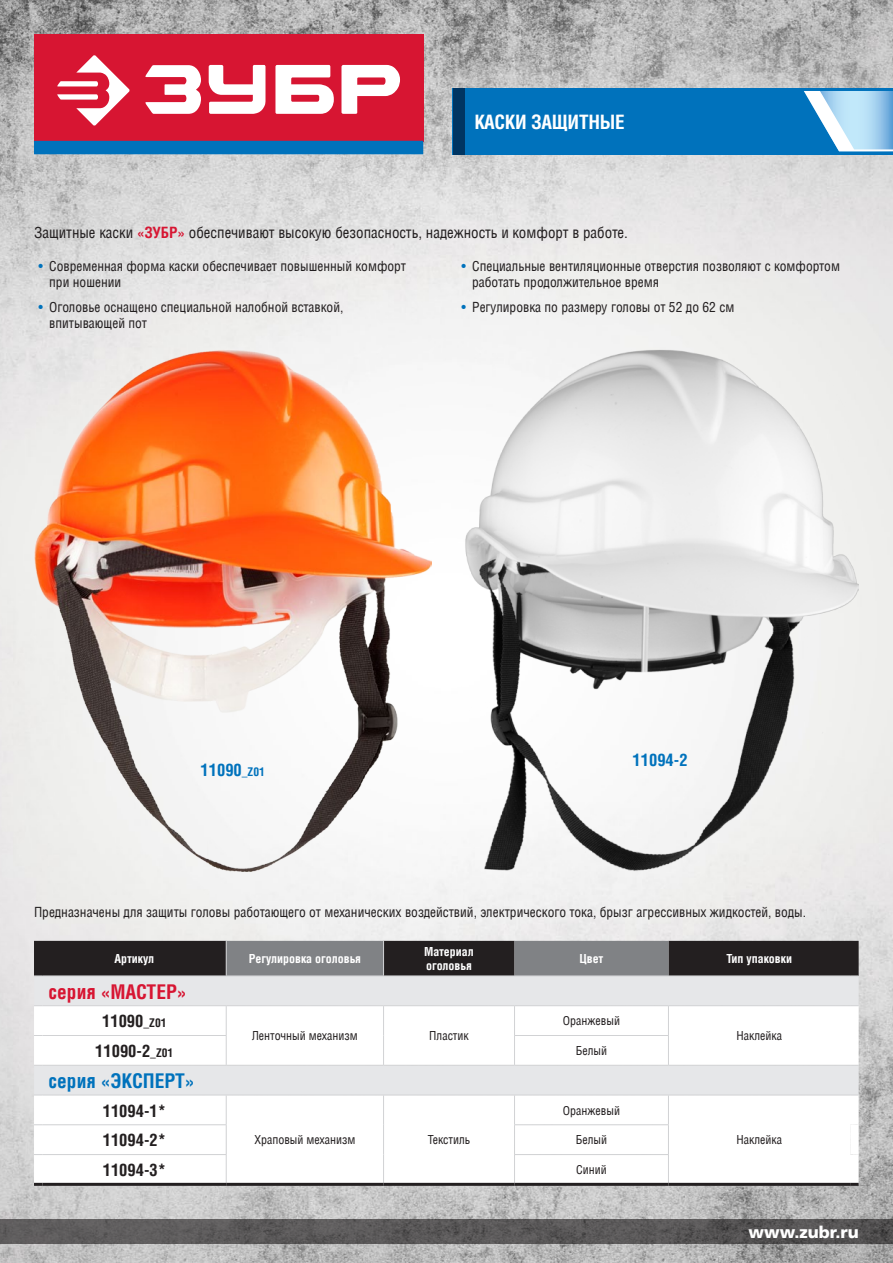
<style>
.page{position:relative;width:893px;height:1263px;background:#fff}
.page>*{position:absolute;margin:0;border:0;box-sizing:border-box;transform-origin:0 0}
.Zagolovok_13{font:700 19.5px "AG Letterica Condensed";color:#0072bc}
.Zagolovok_13-2{font:700 19.5px "AG Letterica Condensed";color:#d71532}
.Zagolovok_13-3{font:700 19.05px "AG Letterica Condensed";letter-spacing:-.01em;color:#fff}
.Tabl_artikul_11{font:700 16.5px "AG Letterica Condensed";color:#231f20}
.Tabl_artikul_11-2{font:700 16.5px "AG Letterica Condensed";color:#0072bc}
.SAYT{font:700 16.5px "AG Foreigner";color:#fff}
.Text_10_pod_Zag_14{font:15px "AG Letterica Condensed";color:#231f20}
.Text_9_Fishka{font:13.5px/16.2px "AG Letterica Condensed";color:#231f20}
.Предназначено{font:13.5px "AG Letterica Condensed";color:#231f20}
.Tabl_text_8{font:12px "AG Letterica Condensed";color:#231f20}
.Tabl_shapka{font:700 12px "AG Letterica Condensed";color:#fff}
.s1{font-weight:700;color:#d71532}
.s2{color:#0072bc}
.s3{font-size:11.55px}
</style>
<div class="page">
<img style="left:0;top:0;width:893px;height:1263px">
<div style="left:34px;top:34px;width:389px;height:108px;background:#d71532"></div>
<svg style="left:57px;top:55px;width:73px;height:71px"></svg>
<svg style="left:145px;top:65px;width:255px;height:49px"></svg>
<div style="left:34px;top:141px;width:389px;height:13px;background:#0072bc"></div>
<div style="left:453px;top:88px;width:440px;height:66px;background:#0072bc"></div>
<div style="left:453px;top:88px;width:11px;height:66px;background:#003562"></div>
<svg style="left:804px;top:91px;width:89px;height:60px"></svg>
<svg style="left:0;top:1219px;width:893px;height:25px;background:#595758"></svg>
<div style="left:34px;top:976px;width:825px;height:29px;background:#e6e7e9"></div>
<svg style="left:34px;top:1006px;width:825px;height:89px"></svg>
<svg style="left:226px;top:1006px;width:1px;height:59px"></svg>
<svg style="left:383px;top:1006px;width:1px;height:29px"></svg>
<hr style="left:383px;top:1035px;width:1px;height:30px;background:#d1d2d4">
<hr style="left:43px;top:1035px;width:184px;height:1px;background:#d1d2d4">
<hr style="left:514px;top:1035px;width:155px;height:1px;background:#d1d2d4">
<hr style="left:43px;top:1065px;width:183px;height:1px;background:#d1d2d4">
<hr style="left:226px;top:1065px;width:158px;height:1px;background:#d1d2d4">
<hr style="left:384px;top:1065px;width:130px;height:1px;background:#d1d2d4">
<hr style="left:514px;top:1065px;width:154px;height:1px;background:#d1d2d4">
<hr style="left:668px;top:1065px;width:182px;height:1px;background:#d1d2d4">
<svg style="left:514px;top:1006px;width:1px;height:59px"></svg>
<svg style="left:668px;top:1006px;width:1px;height:59px"></svg>
<hr style="left:43px;top:1005px;width:183px;height:1px;background:#d1d2d4">
<hr style="left:226px;top:1005px;width:158px;height:1px;background:#d1d2d4">
<hr style="left:384px;top:1005px;width:130px;height:1px;background:#d1d2d4">
<hr style="left:514px;top:1005px;width:154px;height:1px;background:#d1d2d4">
<hr style="left:668px;top:1005px;width:182px;height:1px;background:#d1d2d4">
<svg style="left:34px;top:941px;width:825px;height:35px;background:#484748"></svg>
<svg style="left:34px;top:1095px;width:825px;height:91px"></svg>
<img style="left:34px;top:350px;width:398px;height:521px">
<img style="left:461px;top:350px;width:398px;height:521px">
<p class="Zagolovok_13-3" style="left:475px;top:111px;width:152px">КАСКИ ЗАЩИТНЫЕ</p>
<p class="Text_10_pod_Zag_14" style="left:34px;top:224px;width:595px">Защитные каски <span class="s1">«ЗУБР»</span> обеспечивают высокую безопасность, надежность и комфорт в работе.</p>
<p class="Text_9_Fishka" style="left:49px;top:258px;width:358px;text-indent:-11px"><span class="s2">•</span> Современная форма каски обеспечивает повышенный комфорт при ношении</p>
<p class="Text_9_Fishka" style="left:49px;top:299px;width:296px;text-indent:-11px"><span class="s2">•</span> Оголовье оснащено специальной налобной вставкой, впитывающей пот</p>
<p class="Text_9_Fishka" style="left:472px;top:258px;width:369px;text-indent:-11px"><span class="s2">•</span> Специальные вентиляционные отверстия позволяют с комфортом работать продолжительное время</p>
<p class="Text_9_Fishka" style="left:461px;top:299px;width:274px"><span class="s2">•</span> Регулировка по размеру головы от 52 до 62 см</p>
<p class="Tabl_artikul_11-2" style="left:201px;top:760px;width:66px">11090<span class="s3">_Z01</span></p>
<p class="Tabl_artikul_11-2" style="left:633px;top:750px;width:56px">11094-2</p>
<p class="Предназначено" style="left:34px;top:904px;width:773px">Предназначены для защиты головы работающего от механических воздействий, электрического тока, брызг агрессивных жидкостей, воды.</p>
<p class="Tabl_shapka" style="left:115px;top:951px;width:41px">Артикул</p>
<p class="Tabl_shapka" style="left:249px;top:951px;width:114px">Регулировка оголовья</p>
<p class="Zagolovok_13-2" style="left:49px;top:980px;width:140px">серия «МАСТЕР»</p>
<p class="Tabl_artikul_11" style="left:102px;top:1011px;width:66px">11090<span class="s3">_Z01</span></p>
<p class="Tabl_shapka" style="left:424px;top:945px;width:51px">Материал</p>
<p class="Tabl_shapka" style="left:426px;top:958px;width:47px">оголовья</p>
<p class="Tabl_text_8" style="left:252px;top:1029px;width:107px">Ленточный механизм</p>
<p class="Tabl_text_8" style="left:429px;top:1029px;width:41px">Пластик</p>
<p class="Tabl_shapka" style="left:579px;top:951px;width:25px">Цвет</p>
<p class="Tabl_shapka" style="left:726px;top:951px;width:67px">Тип упаковки</p>
<p class="Tabl_text_8" style="left:563px;top:1014px;width:59px">Оранжевый</p>
<p class="Tabl_text_8" style="left:736px;top:1029px;width:47px">Наклейка</p>
<p class="Tabl_artikul_11" style="left:95px;top:1041px;width:80px">11090-2<span class="s3">_Z01</span></p>
<p class="Tabl_text_8" style="left:576px;top:1044px;width:33px">Белый</p>
<p class="Zagolovok_13" style="left:49px;top:1069px;width:148px">серия «ЭКСПЕРТ»</p>
<p class="Tabl_artikul_11" style="left:103px;top:1100px;width:65px">11094-1*</p>
<p class="Tabl_text_8" style="left:254px;top:1133px;width:102px">Храповый механизм</p>
<p class="Tabl_text_8" style="left:428px;top:1133px;width:44px">Текстиль</p>
<p class="Tabl_text_8" style="left:563px;top:1103px;width:59px">Оранжевый</p>
<p class="Tabl_artikul_11" style="left:103px;top:1130px;width:65px">11094-2*</p>
<p class="Tabl_text_8" style="left:576px;top:1133px;width:33px">Белый</p>
<p class="Tabl_text_8" style="left:736px;top:1133px;width:47px">Наклейка</p>
<p class="Tabl_artikul_11" style="left:103px;top:1160px;width:65px">11094-3*</p>
<p class="Tabl_text_8" style="left:576px;top:1163px;width:32px">Синий</p>
<p class="SAYT" style="left:749px;top:1223px;width:112px">www.zubr.ru</p>
</div>
